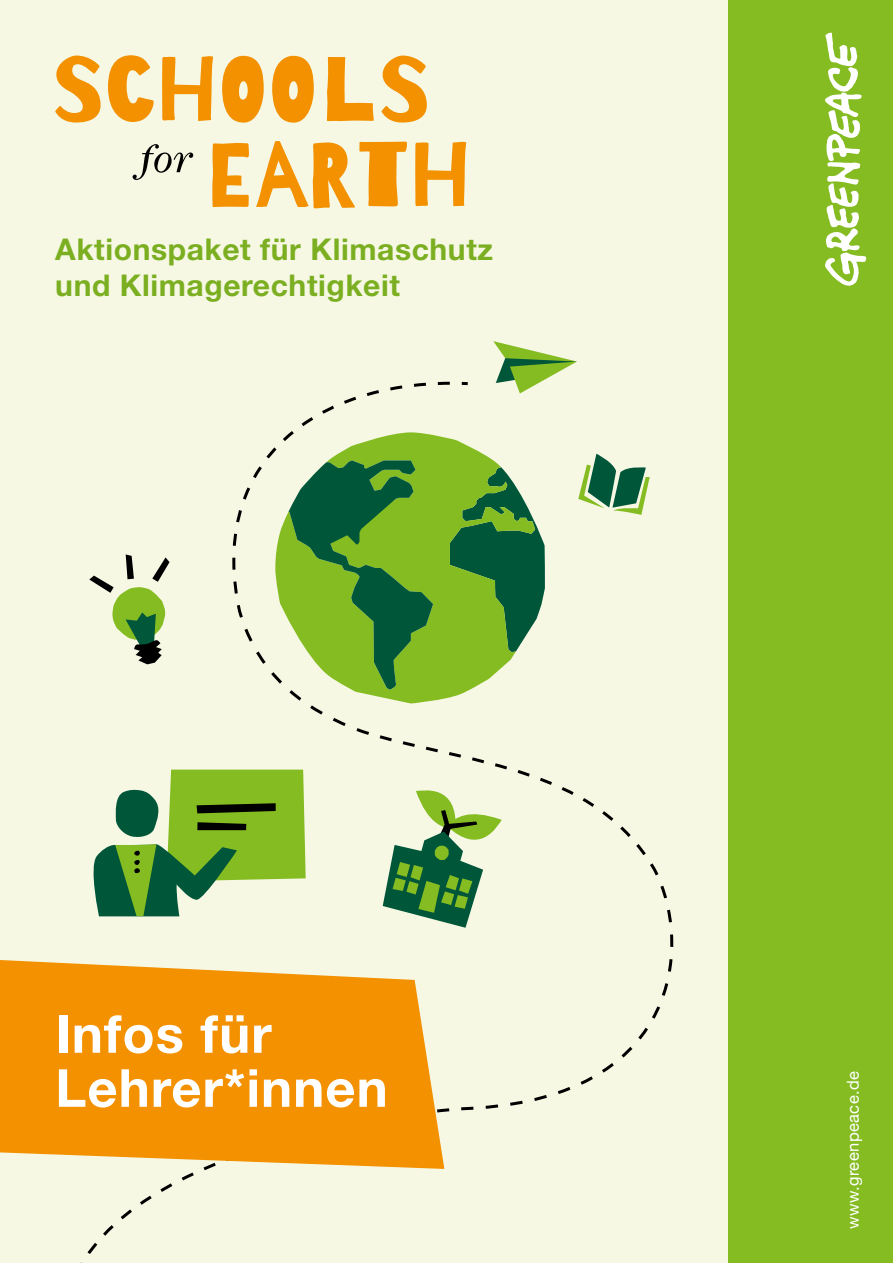
<style>
.page{position:relative;width:893px;height:1263px;background:#fff}
.page>*{position:absolute;margin:0;border:0;box-sizing:border-box;transform-origin:0 0}
.t1{font:700 52.5px/54px "Helvetica Neue LT Std";letter-spacing:.02em;color:#fff}
.t2{font:700 30px/36px "Helvetica Neue LT Std";letter-spacing:.02em;color:#7baf21}
.t3{font:16.5px "Helvetica Neue";letter-spacing:.025em;color:#fff}
</style>
<div class="page">
<div style="left:0;top:0;width:742px;height:1263px;background:#f6f8e4"></div>
<div style="left:728px;top:0;width:165px;height:1263px;background:#85bc22"></div>
<svg style="left:825px;top:33px;width:41px;height:253px"></svg>
<svg style="left:493px;top:341px;width:84px;height:39px"></svg>
<svg style="left:661px;top:885px;width:13px;height:111px"></svg>
<svg style="left:55px;top:56px;width:46px;height:67px"></svg>
<svg style="left:108px;top:55px;width:46px;height:67px"></svg>
<svg style="left:222px;top:56px;width:42px;height:67px"></svg>
<svg style="left:272px;top:56px;width:42px;height:67px"></svg>
<svg style="left:326px;top:57px;width:48px;height:64px"></svg>
<svg style="left:381px;top:56px;width:46px;height:67px"></svg>
<svg style="left:133px;top:144px;width:60px;height:36px"></svg>
<svg style="left:162px;top:56px;width:51px;height:65px"></svg>
<svg style="left:415px;top:142px;width:51px;height:64px"></svg>
<svg style="left:256px;top:141px;width:151px;height:67px"></svg>
<svg style="left:212px;top:143px;width:37px;height:64px"></svg>
<svg style="left:0;top:960px;width:444px;height:209px;background:#f39d1b"></svg>
<svg style="left:275px;top:432px;width:208px;height:22px"></svg>
<svg style="left:89px;top:454px;width:563px;height:474px"></svg>
<p class="t2" style="left:55px;top:231px;width:439px">Aktionspaket für Klimaschutz und Klimagerechtigkeit</p>
<h1 class="t1" style="left:55px;top:1006px;width:334px">Infos für<br>Lehrer*innen</h1>
<p class="t3" style="left:841px;top:1229px;width:159px;rotate:-90deg">www.greenpeace.de</p>
</div>
